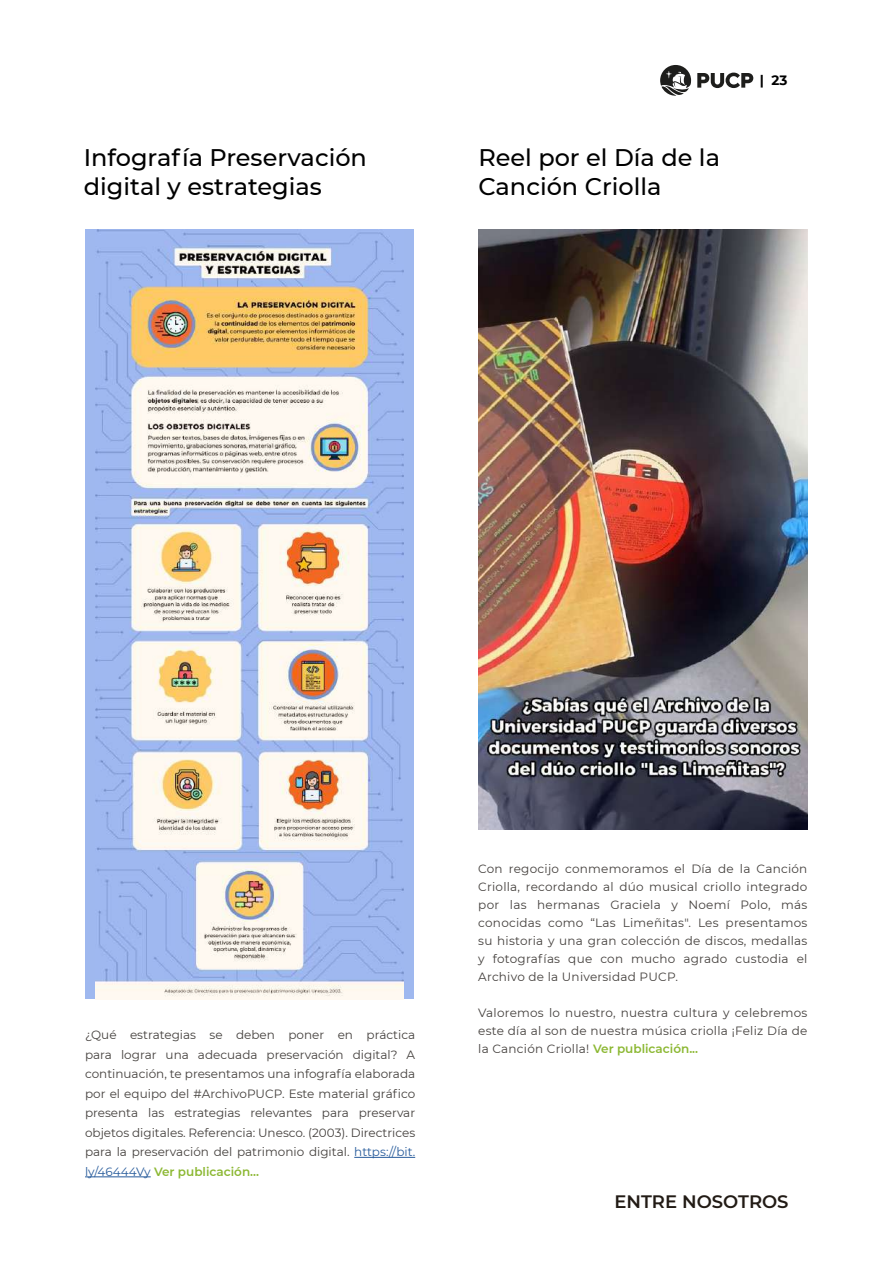
<style>
.page{position:relative;width:893px;height:1263px;background:#fff}
.page>*{position:absolute;margin:0;border:0;box-sizing:border-box;transform-origin:0 0}
.t1{font:500 24px/28.5px "Montserrat";color:#000}
.t2{font:600 18px "Montserrat";color:#221b15}
.t3{font:700 13.5px "Montserrat";color:#000}
.t4{font:12px/18px "Montserrat";letter-spacing:.02em;color:#44403d;text-align:justify}
.s1{color:#275b9b}
.s2{font-weight:600;color:#8cb833}
</style>
<div class="page">
<svg style="left:660px;top:65px;width:31px;height:31px"></svg>
<svg style="left:697px;top:73px;width:56px;height:15px"></svg>
<hr style="left:354px;top:1157px;width:61px;height:1px;background:#275b9b">
<hr style="left:85px;top:1176px;width:66px;height:1px;background:#275b9b">
<div style="left:85px;top:229px;width:328px;height:770px;background:#9fb8ef"></div>
<img style="left:95px;top:229px;width:308px;height:770px">
<img style="left:478px;top:229px;width:330px;height:600px">
<h1 class="t1" style="left:84px;top:143px;width:285px">Infografía Preservación digital y estrategias</h1>
<h1 class="t1" style="left:478px;top:143px;width:243px">Reel por el Día de la<br>Canción Criolla</h1>
<p class="t3" style="left:760px;top:70px;width:29px">| 23</p>
<p class="t4" style="left:85px;top:1025px;width:332px;line-height:19.5px">¿Qué estrategias se deben poner en práctica para lograr una adecuada preservación digital? A continuación, te presentamos una infografía elaborada por el equipo del #ArchivoPUCP. Este material gráfico presenta las estrategias relevantes para preservar objetos digitales. Referencia: Unesco. (2003). Directrices para la preservación del patrimonio digital. <span class="s1">https://bit. ly/46444Vy</span> <span class="s2">Ver publicación...</span></p>
<p class="t4" style="left:478px;top:859px;width:331px">Con regocijo conmemoramos el Día de la Canción Criolla, recordando al dúo musical criollo integrado por las hermanas Graciela y Noemí Polo, más conocidas como “Las Limeñitas". Les presentamos su historia y una gran colección de discos, medallas y fotografías que con mucho agrado custodia el Archivo de la Universidad PUCP.</p>
<p class="t4" style="left:478px;top:1003px;width:331px">Valoremos lo nuestro, nuestra cultura y celebremos este día al son de nuestra música criolla ¡Feliz Día de la Canción Criolla! <span class="s2">Ver publicación...</span></p>
<h2 class="t2" style="left:614px;top:1188px;width:176px">ENTRE NOSOTROS</h2>
</div>
